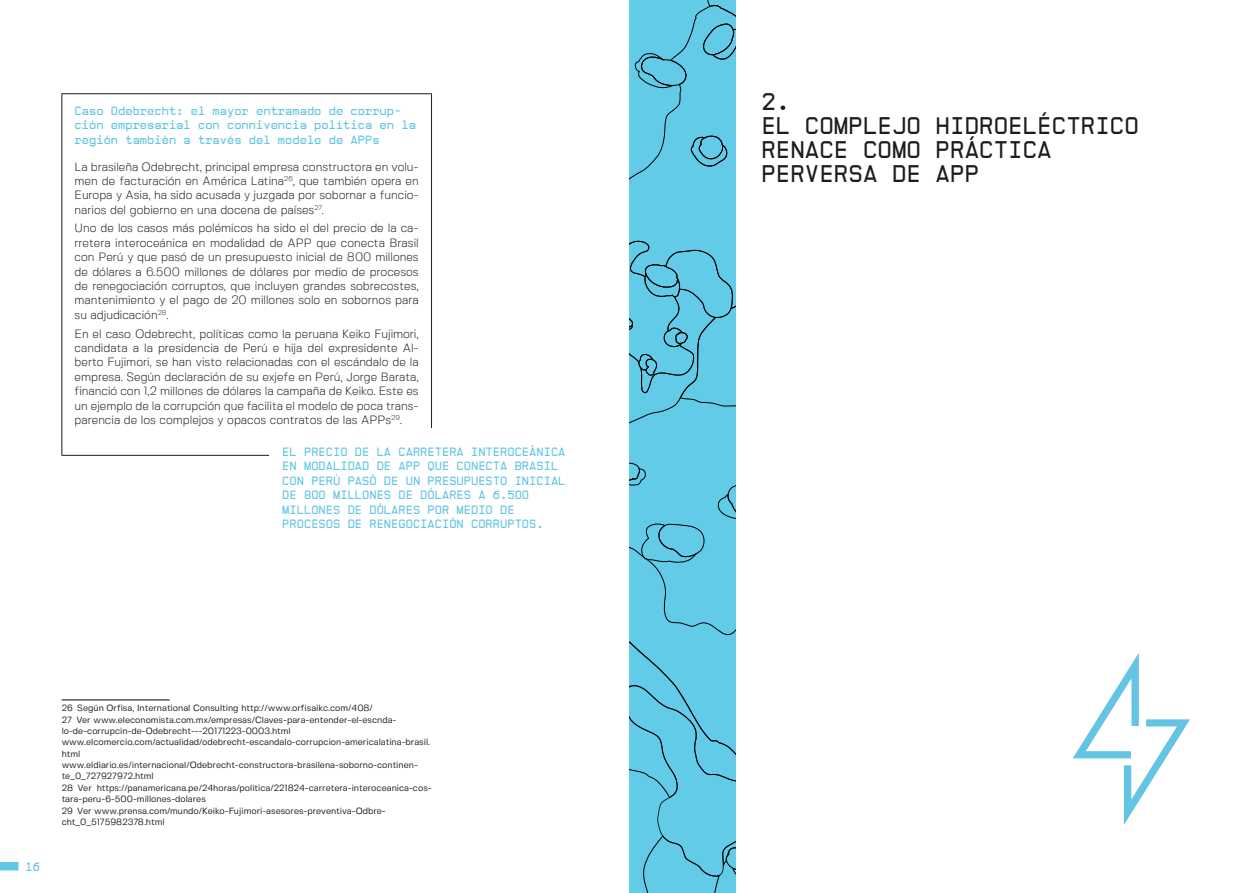
<style>
.page{position:relative;width:1259px;height:893px;background:#fff}
.page>*{position:absolute;margin:0;border:0;box-sizing:border-box;transform-origin:0 0}
.TITULO_PRINCIPAL_TEM{font:24px/24px "Office";color:#1d1d1b}
.Recuadros{font:300 12px/14.4px "Fivo Sans";color:#1d1d1b;text-align:justify}
.destacado{font:12px/14.4px "Office";color:#63c5e3}
.Recuadros_titulo{font:12px/14.4px "Office";color:#63c5e3}
.numeracion{font:12px "Office";color:#63c5e3}
.Footnote{font:9px/11.2px "Fivo Sans";color:#1d1d1b}
</style>
<div class="page">
<div style="left:629px;top:0;width:107px;height:893px;background:#61cbe8"></div>
<div style="left:0;top:862px;width:18px;height:8px;background:#63c5e3"></div>
<hr style="left:62px;top:93px;width:370px;height:1px;background:#1d1d1b">
<hr style="left:62px;top:94px;width:1px;height:361px;background:#1d1d1b">
<hr style="left:431px;top:94px;width:1px;height:361px;background:#1d1d1b">
<hr style="left:62px;top:455px;width:370px;height:1px;background:#1d1d1b">
<hr style="left:62px;top:699px;width:108px;height:1px;background:#1d1d1b">
<svg style="left:1073px;top:653px;width:117px;height:172px"></svg>
<div style="left:426px;top:428px;width:24px;height:22px;background:#fff"></div>
<div style="left:269px;top:448px;width:316px;height:111px;background:#fff"></div>
<p class="Recuadros_titulo" style="left:75px;top:103px;width:343px">Caso Odebrecht: el mayor entramado de corrup&shy;ción empresarial con connivencia política en la región también a través del modelo de APPs</p>
<p class="Recuadros" style="left:75px;top:159px;width:346px">La brasileña Odebrecht, principal empresa constructora en volu&shy;men de facturación en América Latina<sup>26</sup>, que también opera en Europa y Asia, ha sido acusada y juzgada por sobornar a funcio&shy;narios del gobierno en una docena de países<sup>27</sup>.</p>
<p class="Recuadros" style="left:75px;top:221px;width:346px">Uno de los casos más polémicos ha sido el del precio de la ca&shy;rretera interoceánica en modalidad de APP que conecta Brasil con Perú y que pasó de un presupuesto inicial de 800 millones de dólares a 6.500 millones de dólares por medio de procesos de renegociación corruptos, que incluyen grandes sobrecostes, mantenimiento y el pago de 20 millones solo en sobornos para su adjudicación<sup>28</sup>.</p>
<p class="Recuadros" style="left:75px;top:326px;width:346px">En el caso Odebrecht, políticas como la peruana Keiko Fujimori, candidata a la presidencia de Perú e hija del expresidente Al&shy;berto Fujimori, se han visto relacionadas con el escándalo de la empresa. Según declaración de su exjefe en Perú, Jorge Barata, financió con 1,2 millones de dólares la campaña de Keiko. Este es un ejemplo de la corrupción que facilita el modelo de poca trans&shy;parencia de los complejos y opacos contratos de las APPs<sup>29</sup>.</p>
<p class="destacado" style="left:282px;top:444px;width:285px">EL PRECIO DE LA CARRETERA INTEROCEÁNICA EN MODALIDAD DE APP QUE CONECTA BRASIL CON PERÚ PASÓ DE UN PRESUPUESTO INICIAL DE 800 MILLONES DE DÓLARES A 6.500<br>MILLONES DE DÓLARES POR MEDIO DE PROCESOS DE RENEGOCIACIÓN CORRUPTOS.</p>
<p class="numeracion" style="left:26px;top:860px;width:16px">16</p>
<p class="Footnote" style="left:62px;top:702px;width:313px">26 Según Orfisa, International Consulting http://www.orfisaikc.com/408/</p>
<p class="Footnote" style="left:62px;top:714px;width:370px">27 Ver www.eleconomista.com.mx/empresas/Claves-para-entender-el-escnda&shy;lo-de-corrupcin-de-Odebrecht---20171223-0003.html www.elcomercio.com/actualidad/odebrecht-escandalo-corrupcion-americalatina-brasil. html www.eldiario.es/internacional/Odebrecht-constructora-brasilena-soborno-continen&shy;te_0_727927972.html</p>
<p class="Footnote" style="left:62px;top:782px;width:371px">28 Ver https://panamericana.pe/24horas/politica/221824-carretera-interoceanica-cos&shy;tara-peru-6-500-millones-dolares</p>
<p class="Footnote" style="left:62px;top:805px;width:326px">29 Ver www.prensa.com/mundo/Keiko-Fujimori-asesores-preventiva-Odbre&shy;cht_0_5175982378.html</p>
<p class="TITULO_PRINCIPAL_TEM" style="left:761px;top:90px;width:379px">2.<br>EL COMPLEJO HIDROELÉCTRICO<br>RENACE COMO PRÁCTICA<br>PERVERSA DE APP</p>
</div>
